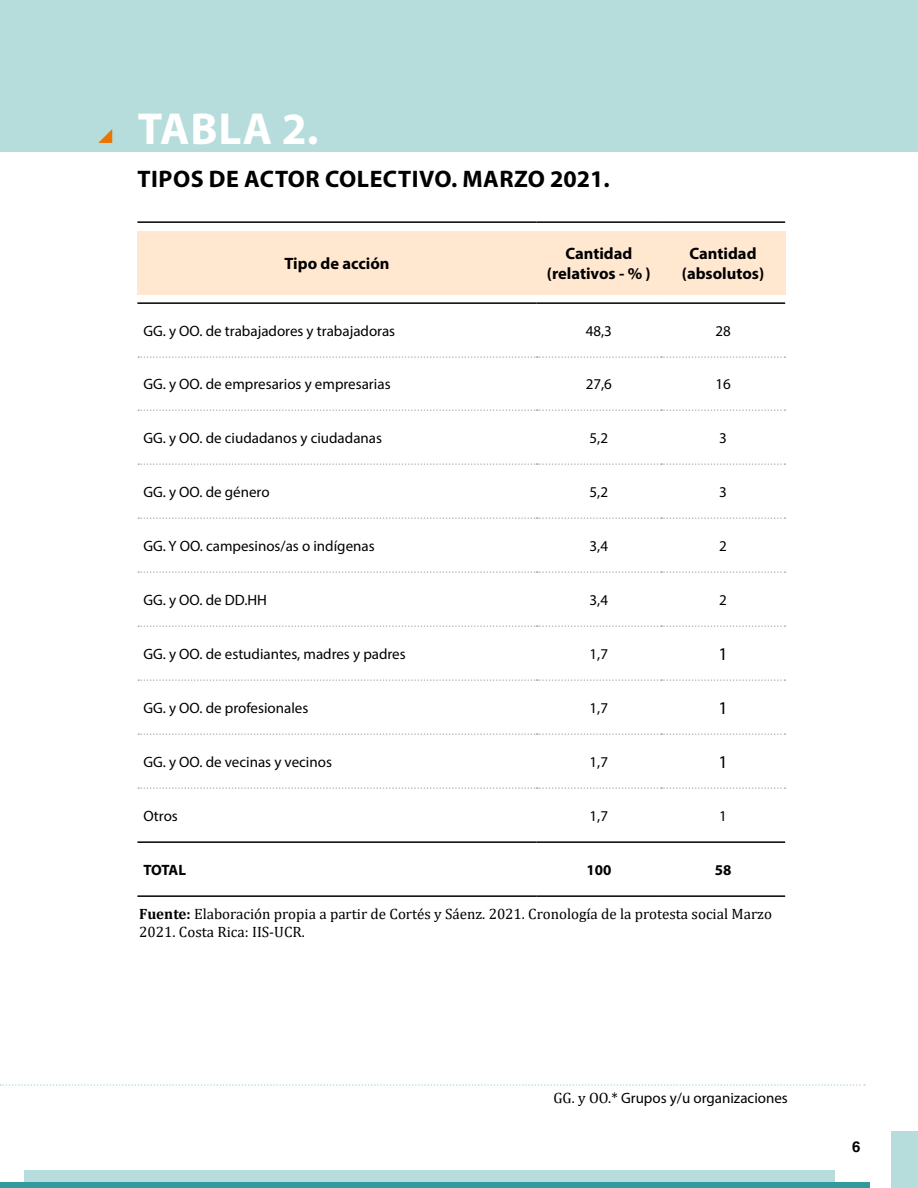
<style>
.page{position:relative;width:918px;height:1188px;background:#fff}
.page>*{position:absolute;margin:0;border:0;box-sizing:border-box;transform-origin:0 0}
.t1{font:700 45px "Myriad Pro";letter-spacing:.02em;color:#fff}
.t2{font:700 24px "Myriad Pro";letter-spacing:.02em;color:#000}
.t3{font:18px "Myriad Pro";color:#000}
.t4{font:700 16.5px/19.5px "Myriad Pro";color:#000;text-align:center}
.t5{font:15px "Myriad Pro";color:#000}
.t6{font:15px/18px "Cambria";color:#000}
.t7{font:700 15px "Myriad Pro";letter-spacing:-.015em;color:#000}
.t8{font:700 15px "Helvetica LT Std";color:#000}
.s1{font-weight:700}
.s2{font-family:"Cambria"}
</style>
<div class="page">
<div style="left:24px;top:1171px;width:810px;height:17px;background:#b7dcdc"></div>
<div style="left:891px;top:1132px;width:27px;height:56px;background:#b7dcdc"></div>
<div style="left:0;top:1182px;width:869px;height:6px;background:#329a9a"></div>
<div style="left:137px;top:231px;width:649px;height:63px;background:#ffe7d0"></div>
<svg style="left:138px;top:356px;width:647px;height:2px"></svg>
<svg style="left:138px;top:409px;width:647px;height:2px"></svg>
<svg style="left:138px;top:463px;width:647px;height:2px"></svg>
<hr style="left:137px;top:221px;width:400px;height:2px;background:#000">
<hr style="left:537px;top:221px;width:124px;height:2px;background:#000">
<hr style="left:661px;top:221px;width:124px;height:2px;background:#000">
<hr style="left:137px;top:302px;width:400px;height:2px;background:#000">
<hr style="left:537px;top:302px;width:124px;height:2px;background:#000">
<hr style="left:661px;top:302px;width:124px;height:2px;background:#000">
<hr style="left:137px;top:895px;width:400px;height:2px;background:#000">
<hr style="left:537px;top:895px;width:124px;height:2px;background:#000">
<hr style="left:661px;top:895px;width:124px;height:2px;background:#000">
<svg style="left:138px;top:517px;width:647px;height:2px"></svg>
<svg style="left:138px;top:571px;width:647px;height:2px"></svg>
<svg style="left:138px;top:625px;width:647px;height:2px"></svg>
<svg style="left:138px;top:679px;width:647px;height:2px"></svg>
<svg style="left:138px;top:733px;width:647px;height:2px"></svg>
<svg style="left:138px;top:787px;width:647px;height:2px"></svg>
<hr style="left:137px;top:841px;width:400px;height:2px;background:#000">
<hr style="left:537px;top:841px;width:124px;height:2px;background:#000">
<hr style="left:661px;top:841px;width:124px;height:2px;background:#000">
<svg style="left:0;top:1084px;width:865px;height:2px"></svg>
<div style="left:0;top:0;width:918px;height:152px;background:#b7dcdc"></div>
<svg style="left:98px;top:129px;width:14px;height:14px"></svg>
<h1 class="t1" style="left:138px;top:99px;width:182px">TABLA 2.</h1>
<h2 class="t2" style="left:138px;top:163px;width:474px">TIPOS DE ACTOR COLECTIVO. MARZO 2021.</h2>
<p class="t4" style="left:285px;top:253px;width:106px">Tipo de acción</p>
<p class="t4" style="left:547px;top:243px;width:105px">Cantidad (relativos - % )</p>
<p class="t4" style="left:682px;top:243px;width:84px">Cantidad (absolutos)</p>
<p class="t5" style="left:143px;top:321px;width:253px">GG. y OO. de trabajadores y trabajadoras</p>
<p class="t5" style="left:586px;top:321px;width:28px">48,3</p>
<p class="t5" style="left:715px;top:321px;width:17px">28</p>
<p class="t5" style="left:143px;top:375px;width:249px">GG. y OO. de empresarios y empresarias</p>
<p class="t5" style="left:586px;top:375px;width:28px">27,6</p>
<p class="t5" style="left:715px;top:375px;width:17px">16</p>
<p class="t5" style="left:143px;top:429px;width:240px">GG. y OO. de ciudadanos y ciudadanas</p>
<p class="t5" style="left:590px;top:429px;width:20px">5,2</p>
<p class="t5" style="left:719px;top:429px;width:9px">3</p>
<p class="t5" style="left:143px;top:483px;width:128px">GG. y OO. de género</p>
<p class="t5" style="left:590px;top:483px;width:20px">5,2</p>
<p class="t5" style="left:719px;top:483px;width:9px">3</p>
<p class="t5" style="left:143px;top:537px;width:233px">GG. Y OO. campesinos/as o indígenas</p>
<p class="t5" style="left:590px;top:537px;width:20px">3,4</p>
<p class="t5" style="left:719px;top:537px;width:9px">2</p>
<p class="t5" style="left:143px;top:591px;width:125px">GG. y OO. de DD.HH</p>
<p class="t5" style="left:590px;top:591px;width:20px">3,4</p>
<p class="t5" style="left:719px;top:591px;width:9px">2</p>
<p class="t5" style="left:143px;top:645px;width:264px">GG. y OO. de estudiantes, madres y padres</p>
<p class="t5" style="left:590px;top:645px;width:20px">1,7</p>
<p class="t3" style="left:718px;top:643px;width:11px">1</p>
<p class="t5" style="left:143px;top:699px;width:166px">GG. y OO. de profesionales</p>
<p class="t5" style="left:590px;top:699px;width:20px">1,7</p>
<p class="t3" style="left:718px;top:697px;width:11px">1</p>
<p class="t5" style="left:143px;top:753px;width:190px">GG. y OO. de vecinas y vecinos</p>
<p class="t5" style="left:590px;top:753px;width:20px">1,7</p>
<p class="t3" style="left:718px;top:751px;width:11px">1</p>
<p class="t5" style="left:143px;top:807px;width:36px">Otros</p>
<p class="t5" style="left:590px;top:807px;width:20px">1,7</p>
<p class="t5" style="left:719px;top:807px;width:9px">1</p>
<p class="t7" style="left:143px;top:860px;width:44px">TOTAL</p>
<p class="t7" style="left:586px;top:860px;width:26px">100</p>
<p class="t7" style="left:715px;top:860px;width:18px">58</p>
<p class="t6" style="left:139px;top:905px;width:634px"><span class="s1">Fuente:</span> Elaboración propia a partir de Cortés y Sáenz. 2021. Cronología de la protesta social Marzo<br>2021. Costa Rica: IIS-UCR.</p>
<p class="t5" style="left:554px;top:1089px;width:236px"><span class="s2">GG. y OO.*</span> Grupos y/u organizaciones</p>
<p class="t8" style="left:852px;top:1138px;width:10px">6</p>
</div>
